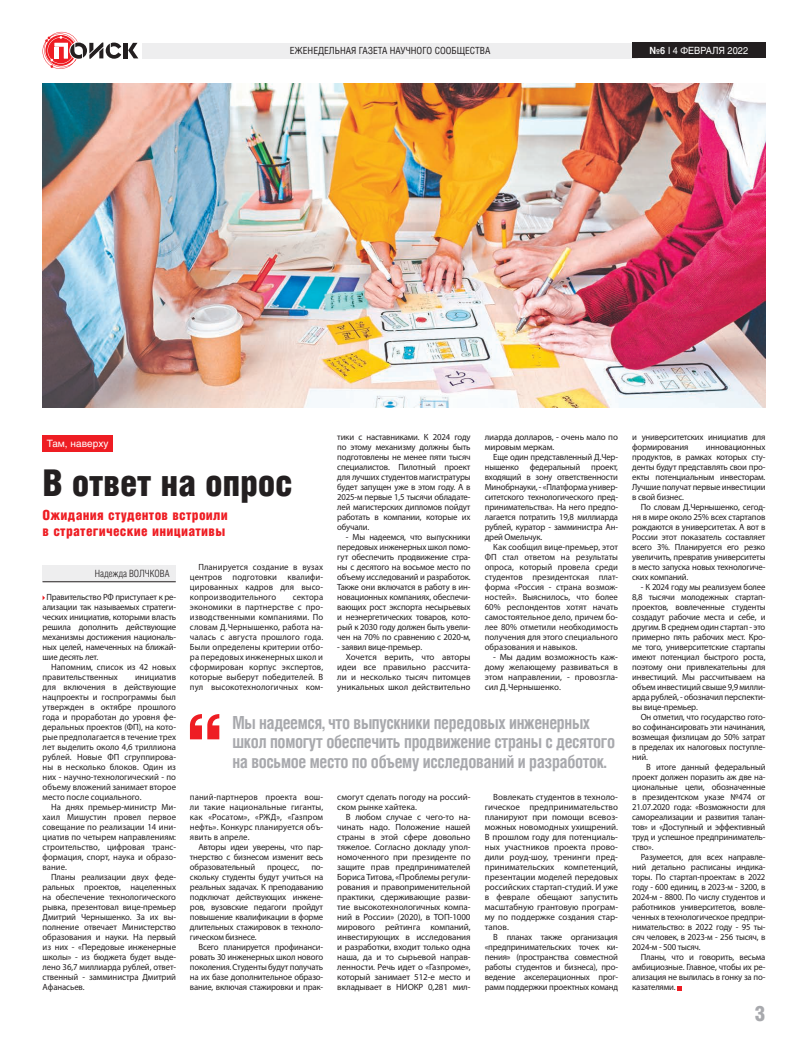
<style>
.page{position:relative;width:808px;height:1049px;background:#fff}
.page>*{position:absolute;margin:0;border:0;box-sizing:border-box;transform-origin:0 0}
.t1{font:37px "Helios Cond Black C";letter-spacing:-.01em;color:#231f20}
.t2{font:21.1px "Helios Cond Black C";color:#a8a9ad}
.t3{font:700 18px/19.5px "Helios Cond C";letter-spacing:-.02em;color:#a8a9ad;scale:.94 1}
.t4{font:14px/16px "Helios Cond Black C";letter-spacing:.02em;color:#ee1d23}
.t5{font:10px "Helios Cond Light C";color:#231f20}
.t6{font:10px "Helios C";color:#fff}
.t7{font:9.8px "Helios Cond C";color:#231f20}
.t8{font:9.8px "Helios C";color:#fff;scale:.93 1}
.t9{font:9px/10px "Myriad Pro";letter-spacing:-.02em;color:#231f20;text-align:justify}
.t10{font:9px/10px "Myriad Pro";color:#231f20}
.s1{font-weight:700}
.s2{font-weight:700;color:#f2f3f4}
</style>
<div class="page">
<hr style="left:124px;top:43px;width:4px;height:15px;background:#231f20">
<svg style="left:128px;top:43px;width:10px;height:15px"></svg>
<svg style="left:43px;top:32px;width:78px;height:37px"></svg>
<div style="left:142px;top:43px;width:496px;height:16px;background:#eeeeef"></div>
<div style="left:632px;top:43px;width:133px;height:15px;background:#231f20"></div>
<svg style="left:677px;top:986px;width:5px;height:4px"></svg>
<svg style="left:190px;top:714px;width:29px;height:25px"></svg>
<div style="left:43px;top:436px;width:70px;height:16px;background:#ee1d23"></div>
<div style="left:43px;top:566px;width:133px;height:16px;background:#eeeeef"></div>
<hr style="left:43px;top:581px;width:133px;height:1px;background:#231f20">
<img style="left:43px;top:84px;width:722px;height:323px">
<p class="t7" style="left:290px;top:45px;width:202px">ЕЖЕНЕДЕЛЬНАЯ ГАЗЕТА НАУЧНОГО СООБЩЕСТВА</p>
<p class="t8" style="left:649px;top:44px;width:108px"><span class="s1">№</span><span class="s2">6</span> I 4 ФЕВРАЛЯ 2022</p>
<p class="t9" style="left:337px;top:432px;width:135px">тики с наставниками. К 2024 году по этому механизму должны быть подготовлены не менее пяти тысяч специалистов. Пилотный проект для лучших студентов магистратуры будет запущен уже в этом году. А в 2025-м первые 1,5 тысячи обладате&shy;лей магистерских дипломов пойдут работать в компании, которые их обучали.</p>
<p class="t9" style="left:337px;top:532px;width:135px;text-indent:9px">- Мы надеемся, что выпускники передовых инженерных школ помо&shy;гут обеспечить продвижение стра&shy;ны с десятого на восьмое место по объему исследований и разработок.<br>Также они включатся в работу в ин&shy;новационных компаниях, обеспечи&shy;вающих рост экспорта несырьевых и неэнергетических товаров, кото&shy;рый к 2030 году должен быть увели&shy;чен на 70% по сравнению с 2020-м,</p>
<p class="t9" style="left:337px;top:642px;width:86px">- заявил вице-премьер.</p>
<p class="t10" style="left:346px;top:652px;width:126px">Хочется верить, что авторы</p>
<p class="t10" style="left:337px;top:662px;width:135px">идеи все правильно рассчита-</p>
<p class="t10" style="left:337px;top:672px;width:135px">ли и несколько тысяч питомцев</p>
<p class="t10" style="left:337px;top:682px;width:135px">уникальных школ действительно</p>
<p class="t9" style="left:485px;top:432px;width:135px">лиарда долларов, - очень мало по мировым меркам.</p>
<p class="t9" style="left:485px;top:452px;width:135px;text-indent:9px">Еще один представленный Д.Чер&shy;нышенко федеральный проект, входящий в зону ответственности Минобрнауки, - «Платформа универ&shy;ситетского технологического пред&shy;принимательства». На него предпо&shy;лагается потратить 19,8 миллиарда рублей, куратор - замминистра Ан&shy;дрей Омельчук.</p>
<p class="t9" style="left:485px;top:542px;width:135px;text-indent:9px">Как сообщил вице-премьер, этот ФП стал ответом на результаты опроса, который провела среди студентов президентская плат&shy;форма «Россия - страна возмож&shy;ностей». Выяснилось, что более 60% респондентов хотят начать самостоятельное дело, причем бо&shy;лее 80% отметили необходимость получения для этого специального образования и навыков.</p>
<p class="t9" style="left:485px;top:652px;width:135px;text-indent:9px">- Мы дадим возможность каж&shy;дому желающему развиваться в этом направлении, - провозгла&shy;сил Д.Чернышенко.</p>
<p class="t6" style="left:47px;top:437px;width:63px">Там, наверху</p>
<h1 class="t1" style="left:43px;top:461px;width:252px">В ответ на опрос</h1>
<h3 class="t4" style="left:43px;top:507px;width:187px">Ожидания студентов встроили в стратегические инициативы</h3>
<p class="t9" style="left:190px;top:562px;width:135px;text-indent:9px">Планируется создание в вузах центров подготовки квалифи&shy;цированных кадров для высо&shy;копроизводительного</p>
<p class="t5" style="left:95px;top:568px;width:76px">Надежда ВОЛЧКОВА</p>
<p class="t9" style="left:43px;top:592px;width:135px;text-indent:4px">Правительство РФ приступает к ре&shy;ализации так называемых стратеги&shy;ческих инициатив, которыми власть решила дополнить действующие механизмы достижения националь&shy;ных целей, намеченных на ближай&shy;шие десять лет.</p>
<p class="t10" style="left:43px;top:662px;width:135px;text-indent:9px">Напомним, список из 42 новых правительственных</p>
<p class="t9" style="left:190px;top:592px;width:135px;text-indent:103px">сектора экономики в партнерстве с про&shy;изводственными компаниями. По словам Д.Чернышенко, работа на&shy;чалась с августа прошлого года.<br>Были определены критерии отбо&shy;ра передовых инженерных школ и сформирован корпус экспертов, которые выберут победителей. В пул высокотехнологичных ком-</p>
<p class="t9" style="left:43px;top:672px;width:135px;text-indent:93px">инициатив для включения в действующие нацпроекты и госпрограммы был утвержден в октябре прошлого года и проработан до уровня фе&shy;деральных проектов (ФП), на кото&shy;рые предполагается в течение трех лет выделить около 4,6 триллиона рублей. Новые ФП сгруппирова&shy;ны в несколько блоков. Один из них - научно-технологический - по объему вложений занимает второе место после социального.</p>
<p class="t9" style="left:43px;top:802px;width:135px;text-indent:9px">На днях премьер-министр Ми&shy;хаил Мишустин провел первое совещание по реализации 14 ини&shy;циатив по четырем направлениям: строительство, цифровая транс&shy;формация, спорт, наука и образо&shy;вание.</p>
<p class="t9" style="left:43px;top:872px;width:135px;text-indent:9px">Планы реализации двух феде&shy;ральных проектов, нацеленных на обеспечение технологического рывка, презентовал вице-премьер Дмитрий Чернышенко. За их вы&shy;полнение отвечает Министерство образования и науки. На первый из них - «Передовые инженерные школы» - из бюджета будет выде&shy;лено 36,7 миллиарда рублей, ответ&shy;ственный - замминистра Дмитрий Афанасьев.</p>
<h3 class="t3" style="left:232px;top:712px;width:409px">Мы надеемся, что выпускники передовых инженерных школ помогут обеспечить продвижение страны с десятого на восьмое место по объему исследований и разработок.</h3>
<p class="t9" style="left:485px;top:792px;width:135px;text-indent:9px">Вовлекать студентов в техноло&shy;гическое предпринимательство планируют при помощи всевоз&shy;можных новомодных ухищрений.<br>В прошлом году для потенциаль&shy;ных участников проекта прово&shy;дили роуд-шоу, тренинги пред&shy;принимательских компетенций, презентации моделей передовых российских стартап-студий. И уже в феврале обещают запустить масштабную грантовую програм&shy;му по поддержке создания стар&shy;тапов.</p>
<p class="t9" style="left:485px;top:932px;width:135px;text-indent:9px">В планах также организация «предпринимательских точек ки&shy;пения» (пространства совместной работы студентов и бизнеса), про&shy;ведение акселерационных прог&shy;рамм поддержки проектных команд</p>
<p class="t9" style="left:190px;top:792px;width:135px">паний-партнеров проекта вош&shy;ли такие национальные гиганты, как «Росатом», «РЖД», «Газпром нефть». Конкурс планируется объ&shy;явить в апреле.</p>
<p class="t9" style="left:190px;top:842px;width:135px;text-indent:9px">Авторы идеи уверены, что пар&shy;тнерство с бизнесом изменит весь образовательный</p>
<p class="t10" style="left:337px;top:792px;width:135px">смогут сделать погоду на россий&shy;ском рынке хайтека.</p>
<p class="t9" style="left:337px;top:812px;width:135px;text-indent:9px">В любом случае с чего-то на&shy;чинать надо. Положение нашей страны в этой сфере довольно тяжелое. Согласно докладу упол&shy;номоченного при президенте по защите прав предпринимателей Бориса Титова, «Проблемы регули&shy;рования и правоприменительной практики, сдерживающие разви&shy;тие высокотехнологичных компа&shy;ний в России» (2020), в ТОП-1000 мирового рейтинга компаний, инвестирующих в исследования и разработки, входит только одна наша, да и то сырьевой направ&shy;ленности. Речь идет о «Газпроме», который занимает 512-е место и вкладывает в НИОКР 0,281 мил-</p>
<p class="t9" style="left:190px;top:862px;width:135px;text-indent:121px">по&shy;скольку студенты будут учиться на реальных задачах. К преподаванию подключат действующих инжене&shy;ров, вузовские педагоги пройдут повышение квалификации в форме длительных стажировок в техноло&shy;гическом бизнесе.</p>
<p class="t9" style="left:190px;top:942px;width:135px;text-indent:9px">Всего планируется профинанси&shy;ровать 30 инженерных школ нового поколения. Студенты будут получать на их базе дополнительное образо&shy;вание, включая стажировки и прак-</p>
<p class="t9" style="left:267px;top:862px;width:34px">процесс,</p>
<p class="t9" style="left:632px;top:432px;width:135px">и университетских инициатив для формирования</p>
<p class="t9" style="left:632px;top:442px;width:135px;text-indent:74px">инновационных продуктов, в рамках которых сту&shy;денты будут представлять свои про&shy;екты потенциальным инвесторам.<br>Лучшие получат первые инвестиции в свой бизнес.</p>
<p class="t9" style="left:632px;top:502px;width:135px;text-indent:9px">По словам Д.Чернышенко, сегод&shy;ня в мире около 25% всех стартапов рождаются в университетах. А вот в России этот показатель составляет всего 3%. Планируется его резко увеличить, превратив университеты в место запуска новых технологиче&shy;ских компаний.</p>
<p class="t9" style="left:632px;top:582px;width:135px;text-indent:9px">- К 2024 году мы реализуем более 8,8 тысячи молодежных стартап&shy;проектов, вовлеченные студенты создадут рабочие места и себе, и другим. В среднем один стартап - это примерно пять рабочих мест. Кро&shy;ме того, университетские стартапы имеют потенциал быстрого роста, поэтому они привлекательны для инвестиций. Мы рассчитываем на объем инвестиций свыше 9,9 милли&shy;арда рублей, - обозначил перспекти&shy;вы вице-премьер.</p>
<p class="t9" style="left:632px;top:712px;width:135px;text-indent:9px">Он отметил, что государство гото&shy;во софинансировать эти начинания, возмещая физлицам до 50% затрат в пределах их налоговых поступле&shy;ний.</p>
<p class="t9" style="left:632px;top:762px;width:135px;text-indent:14px">В итоге данный федеральный проект должен поразить аж две на&shy;циональные цели, обозначенные в президентском указе №474 от 21.07.2020 года: «Возможности для самореализации и развития талан&shy;тов» и «Доступный и эффективный труд и успешное предприниматель&shy;ство».</p>
<p class="t9" style="left:632px;top:852px;width:135px;text-indent:9px">Разумеется, для всех направле&shy;ний детально расписаны индика&shy;торы. По стартап-проектам: в 2022 году - 600 единиц, в 2023-м - 3200, в 2024-м - 8800. По числу студентов и работников университетов, вовле&shy;ченных в технологическое предпри&shy;нимательство: в 2022 году - 95 ты&shy;сяч человек, в 2023-м - 256 тысяч, в 2024-м - 500 тысяч.</p>
<p class="t9" style="left:632px;top:952px;width:135px;text-indent:9px">Планы, что и говорить, весьма амбициозные. Главное, чтобы их ре&shy;ализация не вылилась в гонку за по&shy;казателями.</p>
<h2 class="t2" style="left:755px;top:1001px;width:12px">3</h2>
</div>
